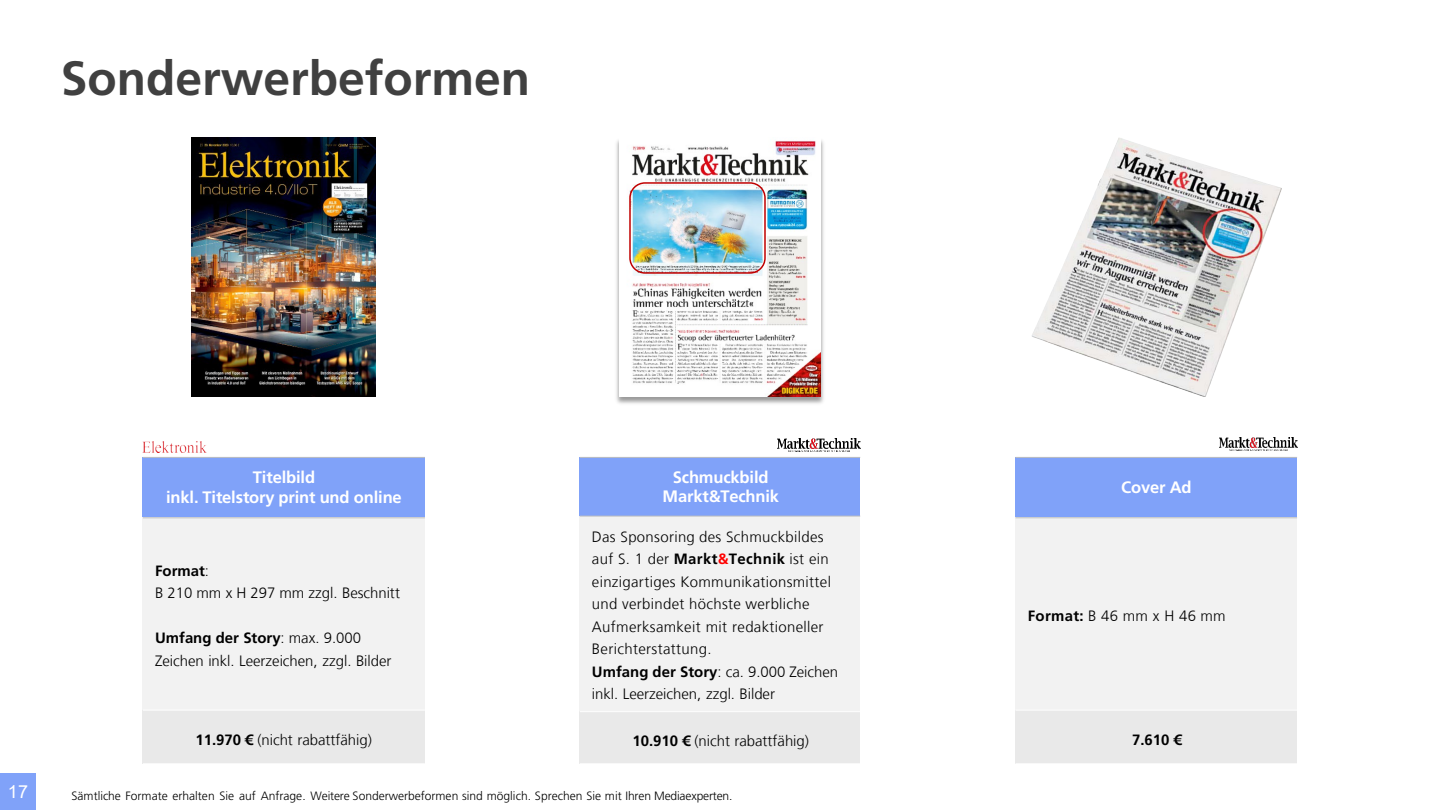
<style>
.page{position:relative;width:1440px;height:810px;background:#fff}
.page>*{position:absolute;margin:0;border:0;box-sizing:border-box;transform-origin:0 0}
.t1{font:700 48px "Frutiger LT Std";color:#404040}
.t2{font:18px "Arial";color:#fff}
.t3{font:700 16.5px/19.8px "Frutiger LT Std";letter-spacing:-.01em;color:#fff;text-align:center}
.t4{font:700 16.5px/19.8px "Frutiger LT Com";letter-spacing:-.015em;color:#fff;text-align:center}
.t5{font:300 15px/22.5px "Frutiger LT Com";letter-spacing:.02em;color:#000}
.t6{font:300 15px/22.5px "Frutiger LT Com";color:#000}
.t7{font:300 15px/22.5px "Frutiger LT Com";letter-spacing:-.005em;color:#000}
.t8{font:700 15px "Frutiger LT Com";color:#000}
.t9{font:300 12px "Frutiger LT Std";letter-spacing:-.005em;color:#000}
.s1{font-weight:700}
.s2{font-weight:700;color:#f00}
</style>
<div class="page">
<img style="left:143px;top:441px;width:63px;height:11px">
<img style="left:1032px;top:138px;width:249px;height:259px">
<div style="left:1016px;top:457px;width:281px;height:61px;background:#80a2f9"></div>
<div style="left:1016px;top:518px;width:281px;height:192px;background:#f2f2f2"></div>
<div style="left:1016px;top:710px;width:281px;height:54px;background:#e9e9e9"></div>
<hr style="left:1016px;top:517px;width:281px;height:1px;background:#bcbec0">
<hr style="left:1016px;top:710px;width:281px;height:1px;background:#fff">
<hr style="left:1016px;top:457px;width:281px;height:1px;background:#bcbec0">
<hr style="left:1016px;top:763px;width:281px;height:1px;background:#fff">
<div style="left:0;top:774px;width:36px;height:36px;background:#80a2f9"></div>
<div style="left:143px;top:457px;width:282px;height:61px;background:#80a2f9"></div>
<div style="left:143px;top:518px;width:282px;height:192px;background:#f2f2f2"></div>
<div style="left:143px;top:710px;width:282px;height:54px;background:#e9e9e9"></div>
<hr style="left:143px;top:517px;width:282px;height:1px;background:#bcbec0">
<hr style="left:143px;top:710px;width:282px;height:1px;background:#fff">
<hr style="left:143px;top:457px;width:282px;height:1px;background:#bcbec0">
<hr style="left:143px;top:763px;width:282px;height:1px;background:#fff">
<img style="left:1220px;top:438px;width:77px;height:12px">
<img style="left:192px;top:137px;width:183px;height:260px">
<div style="left:580px;top:457px;width:280px;height:59px;background:#80a2f9"></div>
<div style="left:580px;top:516px;width:280px;height:196px;background:#f2f2f2"></div>
<div style="left:580px;top:712px;width:280px;height:52px;background:#e9e9e9"></div>
<hr style="left:580px;top:516px;width:280px;height:1px;background:#bcbec0">
<hr style="left:580px;top:711px;width:280px;height:1px;background:#fff">
<hr style="left:580px;top:457px;width:280px;height:1px;background:#bcbec0">
<hr style="left:580px;top:763px;width:280px;height:1px;background:#fff">
<img style="left:778px;top:438px;width:82px;height:13px">
<img style="left:616px;top:140px;width:208px;height:264px">
<img style="left:619px;top:140px;width:202px;height:257px">
<div style="left:629px;top:182px;width:137px;height:92px;border:2px solid #c00000;border-radius:15px"></div>
<h2 class="t1" style="left:61px;top:50px;width:471px">Sonderwerbeformen</h2>
<p class="t2" style="left:8px;top:779px;width:22px">17</p>
<p class="t3" style="left:166px;top:468px;width:237px">Titelbild<br>inkl. Titelstory print und online</p>
<p class="t6" style="left:155px;top:559px;width:246px"><span class="s1">Format</span>:<br>B 210 mm x H 297 mm zzgl. Beschnitt</p>
<p class="t7" style="left:155px;top:627px;width:238px"><span class="s1">Umfang der Story</span>: max. 9.000<br>Zeichen inkl. Leerzeichen, zzgl. Bilder</p>
<p class="t6" style="left:195px;top:729px;width:178px"><span class="s1">11.970 €</span> (nicht rabattfähig)</p>
<p class="t4" style="left:663px;top:467px;width:118px">Schmuckbild<br>Markt&amp;Technik</p>
<p class="t5" style="left:592px;top:525px;width:248px">Das Sponsoring des Schmuckbildes auf S. 1 der <span class="s1">Markt</span><span class="s2">&amp;</span><span class="s1">Technik</span> ist ein einzigartiges Kommunikationsmittel und verbindet höchste werbliche Aufmerksamkeit mit redaktioneller Berichterstattung.<br><span class="s1">Umfang der Story</span>: ca. 9.000 Zeichen inkl. Leerzeichen, zzgl. Bilder</p>
<p class="t6" style="left:633px;top:730px;width:178px"><span class="s1">10.910 €</span> (nicht rabattfähig)</p>
<p class="t9" style="left:71px;top:790px;width:663px">Sämtliche Formate erhalten Sie auf Anfrage. Weitere Sonderwerbeformen sind möglich. Sprechen Sie mit Ihren Mediaexperten.</p>
<p class="t3" style="left:1121px;top:478px;width:72px">Cover Ad</p>
<p class="t5" style="left:1028px;top:604px;width:199px"><span class="s1">Format:</span> B 46 mm x H 46 mm</p>
<p class="t8" style="left:1132px;top:731px;width:51px">7.610 €</p>
</div>
